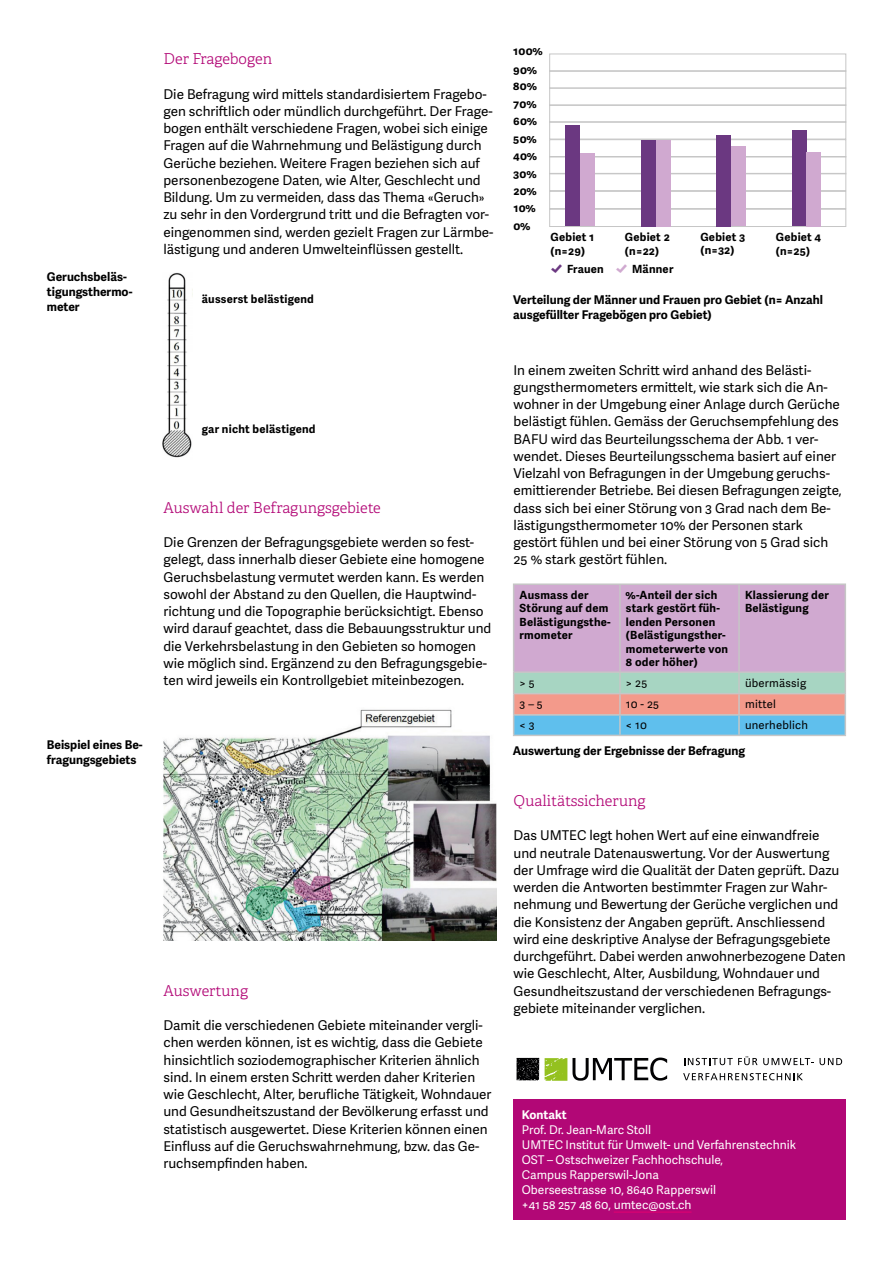
<style>
.page{position:relative;width:893px;height:1263px;background:#fff}
.page>*{position:absolute;margin:0;border:0;box-sizing:border-box;transform-origin:0 0}
.Untertitel_1{font:300 15px "Adelle";color:#b20776}
.Lauftext{font:13.5px/17.2px "Adelle Sans";color:#000}
.Bildlegende{font:700 12px/15px "Adelle Sans";color:#000}
.Lauftext_Kasten{font:12px/15px "Adelle Sans";color:#fff}
.Lauftext_Kasten-2{font:700 12px "Adelle Sans";color:#fff}
.Achsenbeschriftung_G{font:700 11.25px/13.5px "Adelle Sans";letter-spacing:.02em;color:#000}
.Grafiklegende{font:700 11.25px/13.5px "Adelle Sans";letter-spacing:.02em;color:#000}
.Grafikbeschriftung{font:11.25px "Adelle Sans";letter-spacing:.02em;color:#000}
.s1{font-size:16.5px;color:#6b3881}
.s2{font-size:16.5px;color:#d0a9d0}
</style>
<div class="page">
<div style="left:513px;top:1099px;width:333px;height:121px;background:#b20776"></div>
<hr style="left:614px;top:1212px;width:78px;height:1px;background:#e60071">
<svg style="left:684px;top:1056px;width:73px;height:9px"></svg>
<svg style="left:763px;top:1058px;width:51px;height:7px"></svg>
<svg style="left:820px;top:1058px;width:22px;height:7px"></svg>
<svg style="left:683px;top:1073px;width:120px;height:7px"></svg>
<img style="left:517px;top:1058px;width:22px;height:23px">
<svg style="left:544px;top:1057px;width:123px;height:24px"></svg>
<img style="left:163px;top:709px;width:333px;height:232px">
<div style="left:549px;top:191px;width:297px;height:18px;border:1px solid #c6c6c6"></div>
<div style="left:549px;top:209px;width:297px;height:18px;border:1px solid #c6c6c6"></div>
<div style="left:549px;top:156px;width:297px;height:18px;border:1px solid #c6c6c6"></div>
<div style="left:549px;top:173px;width:297px;height:18px;border:1px solid #c6c6c6"></div>
<div style="left:549px;top:121px;width:297px;height:18px;border:1px solid #c6c6c6"></div>
<div style="left:549px;top:139px;width:297px;height:18px;border:1px solid #c6c6c6"></div>
<div style="left:549px;top:88px;width:297px;height:18px;border:1px solid #c6c6c6"></div>
<div style="left:549px;top:105px;width:297px;height:18px;border:1px solid #c6c6c6"></div>
<div style="left:549px;top:54px;width:297px;height:18px;border:1px solid #c6c6c6"></div>
<div style="left:549px;top:70px;width:297px;height:18px;border:1px solid #c6c6c6"></div>
<div style="left:641px;top:140px;width:15px;height:86px;background:#6b3881"></div>
<div style="left:656px;top:140px;width:15px;height:86px;background:#d0a9d0"></div>
<div style="left:565px;top:125px;width:15px;height:101px;background:#6b3881"></div>
<div style="left:580px;top:154px;width:15px;height:72px;background:#d0a9d0"></div>
<div style="left:716px;top:135px;width:15px;height:91px;background:#6b3881"></div>
<div style="left:731px;top:146px;width:15px;height:80px;background:#d0a9d0"></div>
<div style="left:792px;top:130px;width:14px;height:96px;background:#6b3881"></div>
<div style="left:806px;top:152px;width:15px;height:74px;background:#d0a9d0"></div>
<hr style="left:513px;top:583px;width:107px;height:2px;background:#c6c6c6">
<hr style="left:620px;top:583px;width:119px;height:2px;background:#c6c6c6">
<hr style="left:739px;top:583px;width:107px;height:2px;background:#c6c6c6">
<svg style="left:513px;top:585px;width:333px;height:150px;background:#c0b0c8"></svg>
<hr style="left:513px;top:735px;width:107px;height:1px;background:#c6c6c6">
<hr style="left:620px;top:735px;width:119px;height:1px;background:#c6c6c6">
<hr style="left:739px;top:735px;width:107px;height:1px;background:#c6c6c6">
<img style="left:162px;top:272px;width:31px;height:186px">
<p class="Bildlegende" style="left:47px;top:269px;width:87px">Geruchsbeläs&shy;tigungsthermo&shy;meter</p>
<p class="Bildlegende" style="left:47px;top:737px;width:97px">Beispiel eines Be&shy;fragungsgebiets</p>
<p class="Untertitel_1" style="left:163px;top:50px;width:110px">Der Fragebogen</p>
<p class="Lauftext" style="left:163px;top:86px;width:332px">Die Befragung wird mittels standardisiertem Fragebo&shy;gen schriftlich oder mündlich durchgeführt. Der Frage&shy;bogen enthält verschiedene Fragen, wobei sich einige Fragen auf die Wahrnehmung und Belästigung durch Gerüche beziehen. Weitere Fragen beziehen sich auf personenbezogene Daten, wie Alter, Geschlecht und Bildung. Um zu vermeiden, dass das Thema «Geruch» zu sehr in den Vordergrund tritt und die Befragten vor&shy;eingenommen sind, werden gezielt Fragen zur Lärmbe&shy;lästigung und anderen Umwelteinflüssen gestellt.</p>
<p class="Grafiklegende" style="left:202px;top:293px;width:114px">äusserst belästigend</p>
<p class="Grafiklegende" style="left:202px;top:423px;width:115px">gar nicht belästigend</p>
<p class="Untertitel_1" style="left:163px;top:498px;width:219px">Auswahl der Befragungsgebiete</p>
<p class="Lauftext" style="left:163px;top:534px;width:329px">Die Grenzen der Befragungsgebiete werden so fest&shy;gelegt, dass innerhalb dieser Gebiete eine homogene Geruchsbelastung vermutet werden kann. Es werden sowohl der Abstand zu den Quellen, die Hauptwind&shy;richtung und die Topographie berücksichtigt. Ebenso wird darauf geachtet, dass die Bebauungsstruktur und die Verkehrsbelastung in den Gebieten so homogen wie möglich sind. Ergänzend zu den Befragungsgebie&shy;ten wird jeweils ein Kontrollgebiet miteinbezogen.</p>
<p class="Untertitel_1" style="left:163px;top:981px;width:86px">Auswertung</p>
<p class="Lauftext" style="left:163px;top:1017px;width:330px">Damit die verschiedenen Gebiete miteinander vergli&shy;chen werden können, ist es wichtig, dass die Gebiete hinsichtlich soziodemographischer Kriterien ähnlich sind. In einem ersten Schritt werden daher Kriterien wie Geschlecht, Alter, berufliche Tätigkeit, Wohndauer und Gesundheitszustand der Bevölkerung erfasst und statistisch ausgewertet. Diese Kriterien können einen Einfluss auf die Geruchswahrnehmung, bzw. das Ge&shy;ruchsempfinden haben.</p>
<p class="Achsenbeschriftung_G" style="left:513px;top:45px;width:31px">100%</p>
<p class="Achsenbeschriftung_G" style="left:513px;top:63px;width:25px">90%</p>
<p class="Achsenbeschriftung_G" style="left:513px;top:80px;width:25px">80%</p>
<p class="Achsenbeschriftung_G" style="left:513px;top:97px;width:25px">70%</p>
<p class="Achsenbeschriftung_G" style="left:513px;top:115px;width:25px">60%</p>
<p class="Achsenbeschriftung_G" style="left:513px;top:133px;width:25px">50%</p>
<p class="Achsenbeschriftung_G" style="left:513px;top:150px;width:25px">40%</p>
<p class="Achsenbeschriftung_G" style="left:513px;top:167px;width:25px">30%</p>
<p class="Achsenbeschriftung_G" style="left:513px;top:185px;width:25px">20%</p>
<p class="Achsenbeschriftung_G" style="left:513px;top:202px;width:24px">10%</p>
<p class="Achsenbeschriftung_G" style="left:513px;top:219px;width:19px">0%</p>
<p class="Achsenbeschriftung_G" style="left:625px;top:231px;width:46px">Gebiet 2 (n=22)</p>
<p class="Achsenbeschriftung_G" style="left:700px;top:230px;width:46px">Gebiet 3 (n=32)</p>
<p class="Achsenbeschriftung_G" style="left:776px;top:231px;width:47px">Gebiet 4 (n=25)</p>
<p class="Achsenbeschriftung_G" style="left:550px;top:231px;width:45px">Gebiet 1 (n=29)</p>
<p class="Grafiklegende" style="left:550px;top:262px;width:124px"><span class="s1">f</span> Frauen <span class="s2">f</span> Männer</p>
<p class="Bildlegende" style="left:513px;top:292px;width:311px">Verteilung der Männer und Frauen pro Gebiet (n= Anzahl ausgefüllter Fragebögen pro Gebiet)</p>
<p class="Lauftext" style="left:513px;top:362px;width:330px">In einem zweiten Schritt wird anhand des Belästi&shy;gungsthermometers ermittelt, wie stark sich die An&shy;wohner in der Umgebung einer Anlage durch Gerüche belästigt fühlen. Gemäss der Geruchsempfehlung des BAFU wird das Beurteilungsschema der Abb. 1 ver&shy;wendet. Dieses Beurteilungsschema basiert auf einer Vielzahl von Befragungen in der Umgebung geruchs&shy;emittierender Betriebe. Bei diesen Befragungen zeigte, dass sich bei einer Störung von 3 Grad nach dem Be&shy;lästigungsthermometer 10% der Personen stark gestört fühlen und bei einer Störung von 5 Grad sich 25 % stark gestört fühlen.</p>
<p class="Grafiklegende" style="left:520px;top:588px;width:93px">Ausmass der<br>Störung auf dem<br>Belästigungsthe&shy;rmometer</p>
<p class="Achsenbeschriftung_G" style="left:626px;top:588px;width:104px">%-Anteil der sich stark gestört füh&shy;lenden Personen (Belästigungsther&shy;mometerwerte von<br>8 oder höher)</p>
<p class="Achsenbeschriftung_G" style="left:745px;top:588px;width:85px">Klassierung der<br>Belästigung</p>
<p class="Grafikbeschriftung" style="left:520px;top:676px;width:17px">&gt; 5</p>
<p class="Grafikbeschriftung" style="left:626px;top:676px;width:23px">&gt; 25</p>
<p class="Grafikbeschriftung" style="left:745px;top:676px;width:63px">übermässig</p>
<p class="Grafikbeschriftung" style="left:520px;top:698px;width:25px">3 – 5</p>
<p class="Grafikbeschriftung" style="left:626px;top:698px;width:35px">10 - 25</p>
<p class="Grafikbeschriftung" style="left:745px;top:698px;width:32px">mittel</p>
<p class="Grafikbeschriftung" style="left:520px;top:719px;width:17px">&lt; 3</p>
<p class="Grafikbeschriftung" style="left:626px;top:719px;width:23px">&lt; 10</p>
<p class="Grafikbeschriftung" style="left:745px;top:719px;width:64px">unerheblich</p>
<p class="Bildlegende" style="left:513px;top:743px;width:234px">Auswertung der Ergebnisse der Befragung</p>
<p class="Untertitel_1" style="left:513px;top:791px;width:134px">Qualitätssicherung</p>
<p class="Lauftext" style="left:513px;top:827px;width:334px">Das UMTEC legt hohen Wert auf eine einwandfreie und neutrale Datenauswertung. Vor der Auswertung der Umfrage wird die Qualität der Daten geprüft. Dazu werden die Antworten bestimmter Fragen zur Wahr&shy;nehmung und Bewertung der Gerüche verglichen und die Konsistenz der Angaben geprüft. Anschliessend wird eine deskriptive Analyse der Befragungsgebiete durchgeführt. Dabei werden anwohnerbezogene Daten wie Geschlecht, Alter, Ausbildung, Wohndauer und Gesundheitszustand der verschiedenen Befragungs&shy;gebiete miteinander verglichen.</p>
<p class="Lauftext_Kasten-2" style="left:522px;top:1107px;width:47px">Kontakt</p>
<p class="Lauftext_Kasten" style="left:522px;top:1123px;width:131px">Prof. Dr. Jean-Marc Stoll</p>
<p class="Lauftext_Kasten" style="left:522px;top:1138px;width:276px">UMTEC Institut für Umwelt- und Verfahrenstechnik</p>
<p class="Lauftext_Kasten" style="left:522px;top:1153px;width:203px">OST – Ostschweizer Fachhochschule,<br>Campus Rapperswil-Jona</p>
<p class="Lauftext_Kasten" style="left:522px;top:1183px;width:196px">Oberseestrasse 10, 8640 Rapperswil</p>
<p class="Lauftext_Kasten" style="left:522px;top:1198px;width:171px">+41 58 257 48 60, umtec@ost.ch</p>
</div>
